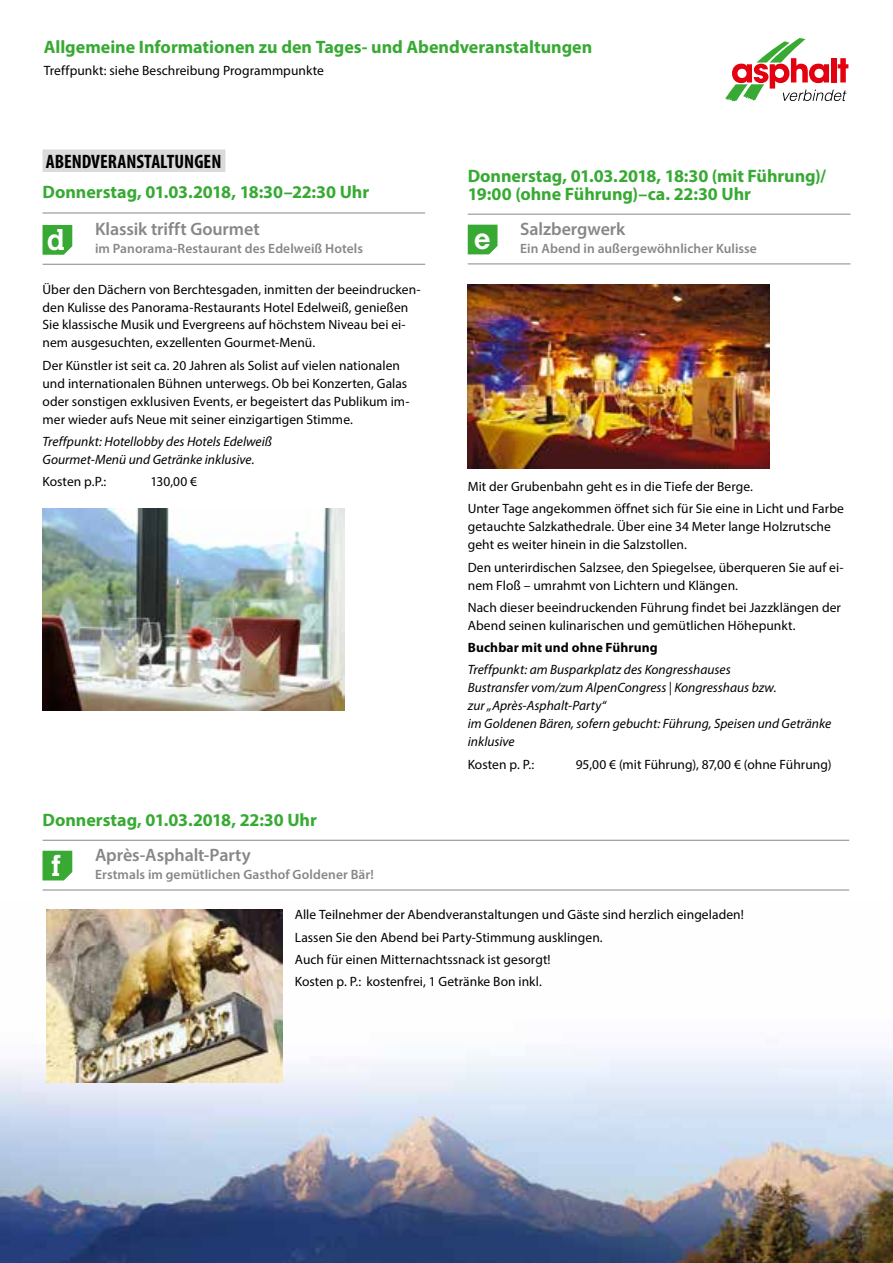
<style>
.page{position:relative;width:893px;height:1263px;background:#fff}
.page>*{position:absolute;margin:0;border:0;box-sizing:border-box;transform-origin:0 0}
.t1{font:700 28.5px "Calvert";color:#fff}
.t2{font:700 condensed 19.5px "Myriad Pro";color:#000}
.t3{font:700 18px/18px "Myriad Pro";color:#38aa34}
.t4{font:600 18px "Myriad Pro";letter-spacing:-.005em;color:#878786}
.t5{font:13.5px/18px "Myriad Pro";letter-spacing:.005em;color:#000}
.t6{font:italic 13.5px/18px "Myriad Pro";letter-spacing:.005em;color:#000}
.t7{font:600 13.5px "Myriad Pro";letter-spacing:.005em;color:#878786}
.t8{font:700 13.5px "Myriad Pro";letter-spacing:.01em;color:#000}
</style>
<div class="page">
<img style="left:0;top:909px;width:893px;height:354px">
<div style="left:43px;top:149px;width:182px;height:23px;background:#dadada"></div>
<hr style="left:43px;top:213px;width:382px;height:1px;background:#878786">
<hr style="left:43px;top:264px;width:382px;height:1px;background:#878786">
<svg style="left:43px;top:225px;width:29px;height:30px"></svg>
<img style="left:43px;top:509px;width:301px;height:201px">
<img style="left:468px;top:284px;width:302px;height:185px">
<img style="left:46px;top:909px;width:236px;height:173px">
<hr style="left:468px;top:214px;width:382px;height:1px;background:#878786">
<hr style="left:468px;top:264px;width:382px;height:1px;background:#878786">
<svg style="left:468px;top:225px;width:29px;height:29px"></svg>
<hr style="left:43px;top:840px;width:806px;height:1px;background:#878786">
<hr style="left:43px;top:890px;width:806px;height:1px;background:#878786">
<svg style="left:43px;top:851px;width:29px;height:29px"></svg>
<svg style="left:725px;top:38px;width:123px;height:63px"></svg>
<h3 class="t3" style="left:44px;top:37px;width:550px">Allgemeine Informationen zu den Tages- und Abendveranstaltungen</h3>
<p class="t5" style="left:44px;top:61px;width:282px">Treffpunkt: siehe Beschreibung Programmpunkte</p>
<h2 class="t2" style="left:46px;top:149px;width:177px">ABENDVERANSTALTUNGEN</h2>
<h3 class="t3" style="left:43px;top:183px;width:328px">Donnerstag, 01.03.2018, 18:30–22:30 Uhr</h3>
<h1 class="t1" style="left:47px;top:222px;width:20px">d</h1>
<h3 class="t4" style="left:95px;top:218px;width:166px">Klassik trifft Gourmet</h3>
<p class="t7" style="left:95px;top:240px;width:270px">im Panorama-Restaurant des Edelweiß Hotels</p>
<p class="t5" style="left:43px;top:280px;width:380px">Über den Dächern von Berchtesgaden, inmitten der beeindrucken&shy;den Kulisse des Panorama-Restaurants Hotel Edelweiß, genießen Sie klassische Musik und Evergreens auf höchstem Niveau bei ei&shy;nem ausgesuchten, exzellenten Gourmet-Menü.</p>
<p class="t5" style="left:43px;top:356px;width:368px">Der Künstler ist seit ca. 20 Jahren als Solist auf vielen nationalen und internationalen Bühnen unterwegs. Ob bei Konzerten, Galas oder sonstigen exklusiven Events, er begeistert das Publikum im&shy;mer wieder aufs Neue mit seiner einzigartigen Stimme.</p>
<p class="t6" style="left:43px;top:432px;width:231px">Treffpunkt: Hotellobby des Hotels Edelweiß<br>Gourmet-Menü und Getränke inklusive.</p>
<p class="t5" style="left:43px;top:472px;width:65px">Kosten p.P.:</p>
<p class="t5" style="left:151px;top:472px;width:48px">130,00 €</p>
<h3 class="t3" style="left:468px;top:166px;width:360px">Donnerstag, 01.03.2018, 18:30 (mit Führung)/<br>19:00 (ohne Führung)–ca. 22:30 Uhr</h3>
<h1 class="t1" style="left:474px;top:221px;width:18px">e</h1>
<h3 class="t4" style="left:520px;top:217px;width:107px">Salzbergwerk</h3>
<p class="t7" style="left:520px;top:240px;width:238px">Ein Abend in außergewöhnlicher Kulisse</p>
<p class="t5" style="left:468px;top:475px;width:378px;line-height:22.2px">Mit der Grubenbahn geht es in die Tiefe der Berge.<br>Unter Tage angekommen öffnet sich für Sie eine in Licht und Farbe</p>
<p class="t5" style="left:468px;top:518px;width:365px">getauchte Salzkathedrale. Über eine 34 Meter lange Holzrutsche geht es weiter hinein in die Salzstollen.</p>
<p class="t5" style="left:468px;top:558px;width:377px">Den unterirdischen Salzsee, den Spiegelsee, überqueren Sie auf ei&shy;nem Floß – umrahmt von Lichtern und Klängen.</p>
<p class="t5" style="left:468px;top:598px;width:375px">Nach dieser beeindruckenden Führung findet bei Jazzklängen der<br>Abend seinen kulinarischen und gemütlichen Höhepunkt.</p>
<p class="t8" style="left:468px;top:639px;width:191px">Buchbar mit und ohne Führung</p>
<p class="t6" style="left:468px;top:661px;width:365px">Treffpunkt: am Busparkplatz des Kongresshauses<br>Bustransfer vom/zum AlpenCongress | Kongresshaus bzw.<br>zur „Après-Asphalt-Party“<br>im Goldenen Bären, sofern gebucht: Führung, Speisen und Getränke inklusive</p>
<p class="t5" style="left:468px;top:755px;width:68px">Kosten p. P.:</p>
<p class="t5" style="left:576px;top:755px;width:257px">95,00 € (mit Führung), 87,00 € (ohne Führung)</p>
<h3 class="t3" style="left:43px;top:810px;width:276px">Donnerstag, 01.03.2018, 22:30 Uhr</h3>
<h1 class="t1" style="left:51px;top:848px;width:11px">f</h1>
<h3 class="t4" style="left:95px;top:843px;width:157px">Après-Asphalt-Party</h3>
<p class="t7" style="left:95px;top:866px;width:280px">Erstmals im gemütlichen Gasthof Goldener Bär!</p>
<p class="t5" style="left:295px;top:903px;width:450px;line-height:22.2px">Alle Teilnehmer der Abendveranstaltungen und Gäste sind herzlich eingeladen!<br>Lassen Sie den Abend bei Party-Stimmung ausklingen.<br>Auch für einen Mitternachtssnack ist gesorgt!<br>Kosten p. P.: kostenfrei, 1 Getränke Bon inkl.</p>
</div>
